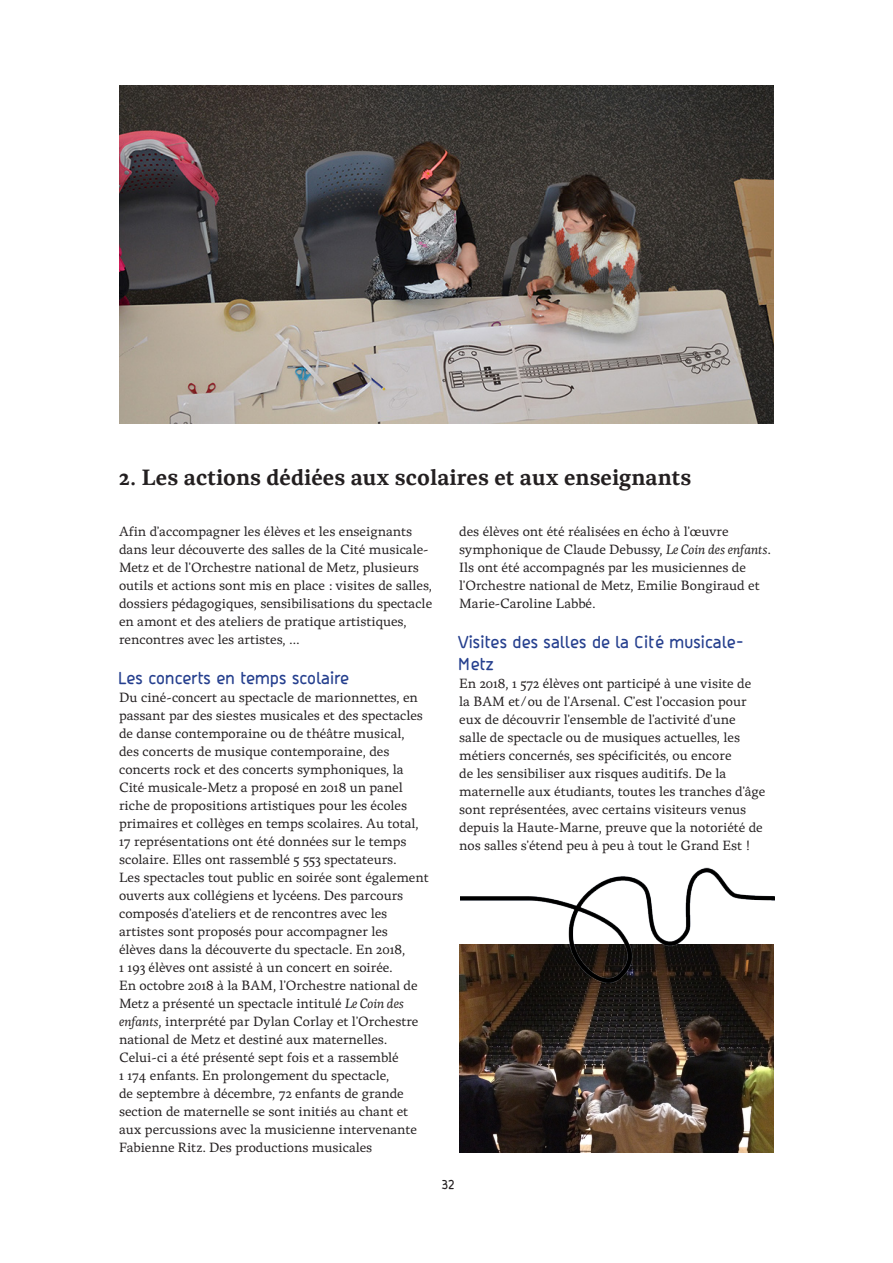
<style>
.page{position:relative;width:893px;height:1263px;background:#fff}
.page>*{position:absolute;margin:0;border:0;box-sizing:border-box;transform-origin:0 0}
.t1{font:700 22.5px "Malaussene Translation";color:#231f20}
.t2{font:500 18px/21.6px "Friends";color:#253f8e}
.t3{font:13.5px/18px "Malaussene Translation";color:#231f20}
.t4{font:500 13.5px "Friends";color:#231f20}
.s1{font-style:italic}
</style>
<div class="page">
<img style="left:459px;top:944px;width:315px;height:208px">
<img style="left:119px;top:85px;width:655px;height:338px">
<img style="left:460px;top:867px;width:315px;height:120px">
<p class="t1" style="left:119px;top:464px;width:574px">2. Les actions dédiées aux scolaires et aux enseignants</p>
<p class="t3" style="left:119px;top:523px;width:315px">Afin d’accompagner les élèves et les enseignants dans leur découverte des salles de la Cité musicale-Metz et de l’Orchestre national de Metz, plusieurs outils et actions sont mis en place : visites de salles, dossiers pédagogiques, sensibilisations du spectacle en amont et des ateliers de pratique artistiques, rencontres avec les artistes, …</p>
<p class="t2" style="left:119px;top:667px;width:232px">Les concerts en temps scolaire</p>
<p class="t3" style="left:119px;top:688px;width:305px">Du ciné-concert au spectacle de marionnettes, en passant par des siestes musicales et des spectacles de danse contemporaine ou de théâtre musical, des concerts de musique contemporaine, des concerts rock et des concerts symphoniques, la Cité musicale-Metz a proposé en 2018 un panel riche de propositions artistiques pour les écoles primaires et collèges en temps scolaires. Au total, 17 représentations ont été données sur le temps scolaire. Elles ont rassemblé 5 553 spectateurs.</p>
<p class="t3" style="left:119px;top:868px;width:311px">Les spectacles tout public en soirée sont également ouverts aux collégiens et lycéens. Des parcours composés d’ateliers et de rencontres avec les artistes sont proposés pour accompagner les<br>élèves dans la découverte du spectacle. En 2018,<br>1 193 élèves ont assisté à un concert en soirée.</p>
<p class="t3" style="left:119px;top:976px;width:301px">En octobre 2018 à la BAM, l’Orchestre national de Metz a présenté un spectacle intitulé <span class="s1">Le Coin des enfants</span>, interprété par Dylan Corlay et l’Orchestre national de Metz et destiné aux maternelles.<br>Celui-ci a été présenté sept fois et a rassemblé<br>1 174 enfants. En prolongement du spectacle,<br>de septembre à décembre, 72 enfants de grande section de maternelle se sont initiés au chant et aux percussions avec la musicienne intervenante Fabienne Ritz. Des productions musicales</p>
<p class="t3" style="left:459px;top:523px;width:313px">des élèves ont été réalisées en écho à l’œuvre symphonique de Claude Debussy, <span class="s1">Le Coin des enfants</span>.<br>Ils ont été accompagnés par les musiciennes de l’Orchestre national de Metz, Emilie Bongiraud et Marie-Caroline Labbé.</p>
<p class="t2" style="left:459px;top:631px;width:287px">Visites des salles de la Cité musicale-<br>Metz</p>
<p class="t3" style="left:459px;top:674px;width:308px">En 2018, 1 572 élèves ont participé à une visite de<br>la BAM et/ou de l’Arsenal. C’est l’occasion pour eux de découvrir l’ensemble de l’activité d’une salle de spectacle ou de musiques actuelles, les métiers concernés, ses spécificités, ou encore<br>de les sensibiliser aux risques auditifs. De la maternelle aux étudiants, toutes les tranches d’âge sont représentées, avec certains visiteurs venus depuis la Haute-Marne, preuve que la notoriété de nos salles s’étend peu à peu à tout le Grand Est !</p>
<p class="t4" style="left:442px;top:1177px;width:14px">32</p>
</div>
